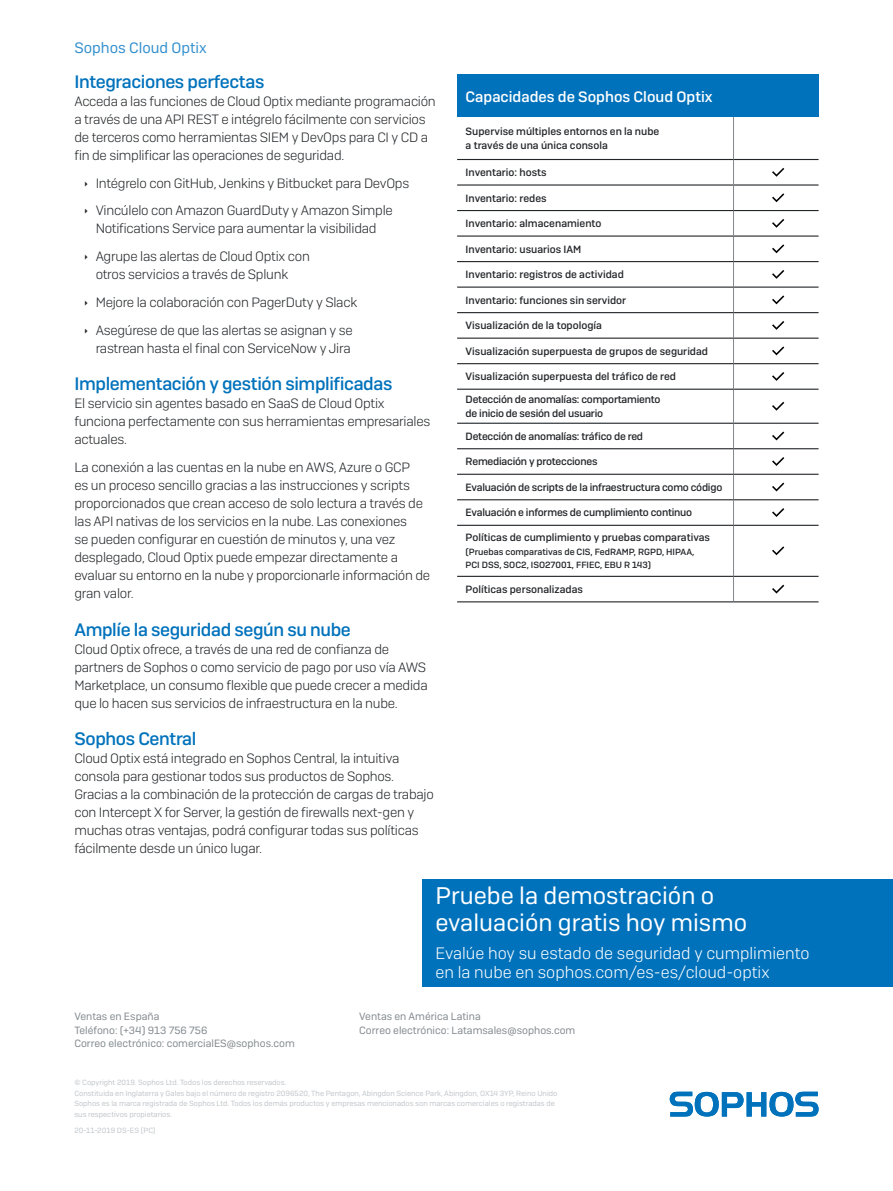
<style>
.page{position:relative;width:893px;height:1191px;background:#fff}
.page>*{position:absolute;margin:0;border:0;box-sizing:border-box;transform-origin:0 0}
.t1{font:24px/27px "Sophos Sans";color:#fff}
.t2{font:500 18px "Sophos Sans";letter-spacing:-.02em;color:#0072bc}
.t3{font:300 16.5px/19.5px "Sophos Sans";color:#fff}
.t4{font:500 15px "Sophos Sans";color:#fff}
.t5{font:15px "Sophos Sans";color:#328fce}
.t6{font:300 13.5px/18px "Sophos Sans";letter-spacing:-.02em;color:#232629}
.t7{font:500 10.5px/13.5px "Sophos Sans";color:#232629}
.t8{font:500 10.5px/23px "Sophos Sans";letter-spacing:-.02em;color:#232629}
.t9{font:10.5px/13.5px "Sophos Sans";color:#81898e}
.t10{font:500 9px/13.5px "Sophos Sans";color:#232629}
.t11{font:7.5px/10.5px "Sophos Sans";color:#c1c6ca}
</style>
<div class="page">
<div style="left:423px;top:879px;width:470px;height:107px;background:#0072bc"></div>
<div style="left:457px;top:74px;width:362px;height:43px;background:#0072bc"></div>
<hr style="left:457px;top:159px;width:276px;height:1px;background:#232629">
<hr style="left:457px;top:184px;width:276px;height:2px;background:#232629">
<hr style="left:457px;top:210px;width:276px;height:1px;background:#232629">
<hr style="left:457px;top:235px;width:276px;height:2px;background:#232629">
<hr style="left:733px;top:117px;width:1px;height:42px;background:#81898e">
<svg style="left:733px;top:160px;width:1px;height:228px"></svg>
<hr style="left:733px;top:390px;width:1px;height:33px;background:#81898e">
<svg style="left:733px;top:424px;width:1px;height:101px"></svg>
<hr style="left:733px;top:526px;width:1px;height:50px;background:#81898e">
<svg style="left:733px;top:577px;width:1px;height:24px"></svg>
<hr style="left:733px;top:159px;width:86px;height:1px;background:#232629">
<hr style="left:733px;top:184px;width:86px;height:2px;background:#232629">
<hr style="left:733px;top:210px;width:86px;height:1px;background:#232629">
<hr style="left:733px;top:235px;width:86px;height:2px;background:#232629">
<hr style="left:457px;top:261px;width:276px;height:1px;background:#232629">
<hr style="left:733px;top:261px;width:86px;height:1px;background:#232629">
<hr style="left:457px;top:286px;width:276px;height:2px;background:#232629">
<hr style="left:733px;top:286px;width:86px;height:2px;background:#232629">
<hr style="left:457px;top:312px;width:276px;height:1px;background:#232629">
<hr style="left:733px;top:312px;width:86px;height:1px;background:#232629">
<hr style="left:457px;top:337px;width:276px;height:2px;background:#232629">
<hr style="left:733px;top:337px;width:86px;height:2px;background:#232629">
<hr style="left:457px;top:363px;width:276px;height:1px;background:#232629">
<hr style="left:733px;top:363px;width:86px;height:1px;background:#232629">
<hr style="left:457px;top:388px;width:276px;height:2px;background:#232629">
<hr style="left:733px;top:388px;width:86px;height:2px;background:#232629">
<hr style="left:457px;top:423px;width:276px;height:1px;background:#232629">
<hr style="left:733px;top:423px;width:86px;height:1px;background:#232629">
<hr style="left:457px;top:448px;width:276px;height:1px;background:#232629">
<hr style="left:733px;top:448px;width:86px;height:1px;background:#232629">
<hr style="left:457px;top:474px;width:276px;height:1px;background:#232629">
<hr style="left:733px;top:474px;width:86px;height:1px;background:#232629">
<hr style="left:457px;top:499px;width:276px;height:1px;background:#232629">
<hr style="left:733px;top:499px;width:86px;height:1px;background:#232629">
<hr style="left:457px;top:525px;width:276px;height:1px;background:#232629">
<hr style="left:733px;top:525px;width:86px;height:1px;background:#232629">
<hr style="left:457px;top:576px;width:276px;height:1px;background:#232629">
<hr style="left:733px;top:576px;width:86px;height:1px;background:#232629">
<hr style="left:457px;top:601px;width:276px;height:1px;background:#232629">
<hr style="left:733px;top:601px;width:86px;height:1px;background:#232629">
<svg style="left:772px;top:168px;width:12px;height:9px"></svg>
<svg style="left:772px;top:193px;width:12px;height:9px"></svg>
<svg style="left:772px;top:219px;width:12px;height:9px"></svg>
<svg style="left:772px;top:244px;width:12px;height:9px"></svg>
<svg style="left:772px;top:270px;width:12px;height:9px"></svg>
<svg style="left:772px;top:295px;width:12px;height:9px"></svg>
<svg style="left:772px;top:321px;width:12px;height:9px"></svg>
<svg style="left:772px;top:346px;width:12px;height:9px"></svg>
<svg style="left:772px;top:372px;width:12px;height:9px"></svg>
<svg style="left:772px;top:402px;width:12px;height:9px"></svg>
<svg style="left:772px;top:431px;width:12px;height:9px"></svg>
<svg style="left:772px;top:457px;width:12px;height:9px"></svg>
<svg style="left:772px;top:482px;width:12px;height:9px"></svg>
<svg style="left:772px;top:508px;width:12px;height:9px"></svg>
<svg style="left:772px;top:546px;width:12px;height:9px"></svg>
<svg style="left:772px;top:584px;width:12px;height:9px"></svg>
<svg style="left:670px;top:1091px;width:149px;height:25px"></svg>
<p class="t5" style="left:74px;top:39px;width:134px">Sophos Cloud Optix</p>
<h2 class="t2" style="left:74px;top:71px;width:191px">Integraciones perfectas</h2>
<p class="t6" style="left:74px;top:92px;width:363px">Acceda a las funciones de Cloud Optix mediante programación a través de una API REST e intégrelo fácilmente con servicios de terceros como herramientas SIEM y DevOps para CI y CD a fin de simplificar las operaciones de seguridad.</p>
<p class="t6" style="left:96px;top:169px;width:315px;line-height:27.8px">Intégrelo con GitHub, Jenkins y Bitbucket para DevOps<br>Vincúlelo con Amazon GuardDuty y Amazon Simple</p>
<p class="t6" style="left:96px;top:215px;width:282px;line-height:27.8px">Notifications Service para aumentar la visibilidad<br>Agrupe las alertas de Cloud Optix con</p>
<p class="t6" style="left:96px;top:260px;width:263px;line-height:27.8px">otros servicios a través de Splunk<br>Mejore la colaboración con PagerDuty y Slack<br>Asegúrese de que las alertas se asignan y se</p>
<p class="t6" style="left:96px;top:339px;width:257px">rastrean hasta el final con ServiceNow y Jira</p>
<h2 class="t2" style="left:74px;top:373px;width:320px">Implementación y gestión simplificadas</h2>
<p class="t6" style="left:74px;top:394px;width:357px">El servicio sin agentes basado en SaaS de Cloud Optix funciona perfectamente con sus herramientas empresariales actuales.</p>
<p class="t6" style="left:74px;top:458px;width:357px">La conexión a las cuentas en la nube en AWS, Azure o GCP<br>es un proceso sencillo gracias a las instrucciones y scripts proporcionados que crean acceso de solo lectura a través de las API nativas de los servicios en la nube. Las conexiones<br>se pueden configurar en cuestión de minutos y, una vez desplegado, Cloud Optix puede empezar directamente a evaluar su entorno en la nube y proporcionarle información de gran valor.</p>
<h2 class="t2" style="left:74px;top:618px;width:278px">Amplíe la seguridad según su nube</h2>
<p class="t6" style="left:74px;top:639px;width:355px">Cloud Optix ofrece, a través de una red de confianza de partners de Sophos o como servicio de pago por uso vía AWS Marketplace, un consumo flexible que puede crecer a medida que lo hacen sus servicios de infraestructura en la nube.</p>
<h2 class="t2" style="left:74px;top:728px;width:124px">Sophos Central</h2>
<p class="t6" style="left:74px;top:749px;width:361px">Cloud Optix está integrado en Sophos Central, la intuitiva consola para gestionar todos sus productos de Sophos.<br>Gracias a la combinación de la protección de cargas de trabajo con Intercept X for Server, la gestión de firewalls next-gen y muchas otras ventajas, podrá configurar todas sus políticas fácilmente desde un único lugar.</p>
<p class="t4" style="left:466px;top:88px;width:248px">Capacidades de Sophos Cloud Optix</p>
<p class="t7" style="left:466px;top:125px;width:195px">Supervise múltiples entornos en la nube a través de una única consola</p>
<p class="t7" style="left:466px;top:166px;width:83px">Inventario: hosts</p>
<p class="t7" style="left:466px;top:191px;width:83px">Inventario: redes</p>
<p class="t7" style="left:466px;top:217px;width:137px">Inventario: almacenamiento</p>
<p class="t7" style="left:466px;top:242px;width:117px">Inventario: usuarios IAM</p>
<p class="t7" style="left:466px;top:268px;width:160px">Inventario: registros de actividad</p>
<p class="t7" style="left:466px;top:293px;width:162px">Inventario: funciones sin servidor</p>
<p class="t7" style="left:466px;top:319px;width:138px">Visualización de la topología</p>
<p class="t7" style="left:466px;top:344px;width:244px">Visualización superpuesta de grupos de seguridad</p>
<p class="t7" style="left:466px;top:365px;width:212px;line-height:23px">Visualización superpuesta del tráfico de red<br>Detección de anomalías: comportamiento</p>
<p class="t8" style="left:466px;top:401px;width:179px">de inicio de sesión del usuario<br>Detección de anomalías: tráfico de red</p>
<p class="t8" style="left:466px;top:450px;width:133px">Remediación y protecciones</p>
<p class="t8" style="left:466px;top:476px;width:258px">Evaluación de scripts de la infraestructura como código</p>
<p class="t8" style="left:466px;top:501px;width:228px">Evaluación e informes de cumplimiento continuo</p>
<p class="t7" style="left:466px;top:531px;width:246px">Políticas de cumplimiento y pruebas comparativas</p>
<p class="t10" style="left:466px;top:545px;width:230px">(Pruebas comparativas de CIS, FedRAMP, RGPD, HIPAA,<br>PCI DSS, SOC2, ISO27001, FFIEC, EBU R 143)</p>
<p class="t7" style="left:466px;top:582px;width:119px">Políticas personalizadas</p>
<h1 class="t1" style="left:435px;top:881px;width:313px">Pruebe la demostración o evaluación gratis hoy mismo</h1>
<p class="t3" style="left:435px;top:942px;width:376px">Evalúe hoy su estado de seguridad y cumplimiento en la nube en sophos.com/es-es/cloud-optix</p>
<p class="t9" style="left:74px;top:1009px;width:222px">Ventas en España<br>Teléfono: (+34) 913 756 756<br>Correo electrónico: comercialES@sophos.com</p>
<p class="t9" style="left:359px;top:1009px;width:218px">Ventas en América Latina<br>Correo electrónico: Latamsales@sophos.com</p>
<p class="t11" style="left:74px;top:1077px;width:484px">© Copyright 2019. Sophos Ltd. Todos los derechos reservados.<br>Constituida en Inglaterra y Gales bajo el número de registro 2096520, The Pentagon, Abingdon Science Park, Abingdon, OX14 3YP, Reino Unido Sophos es la marca registrada de Sophos Ltd. Todos los demás productos y empresas mencionados son marcas comerciales o registradas de sus respectivos propietarios.</p>
<p class="t11" style="left:74px;top:1124px;width:83px">20-11-2019 DS-ES (PC)</p>
</div>
